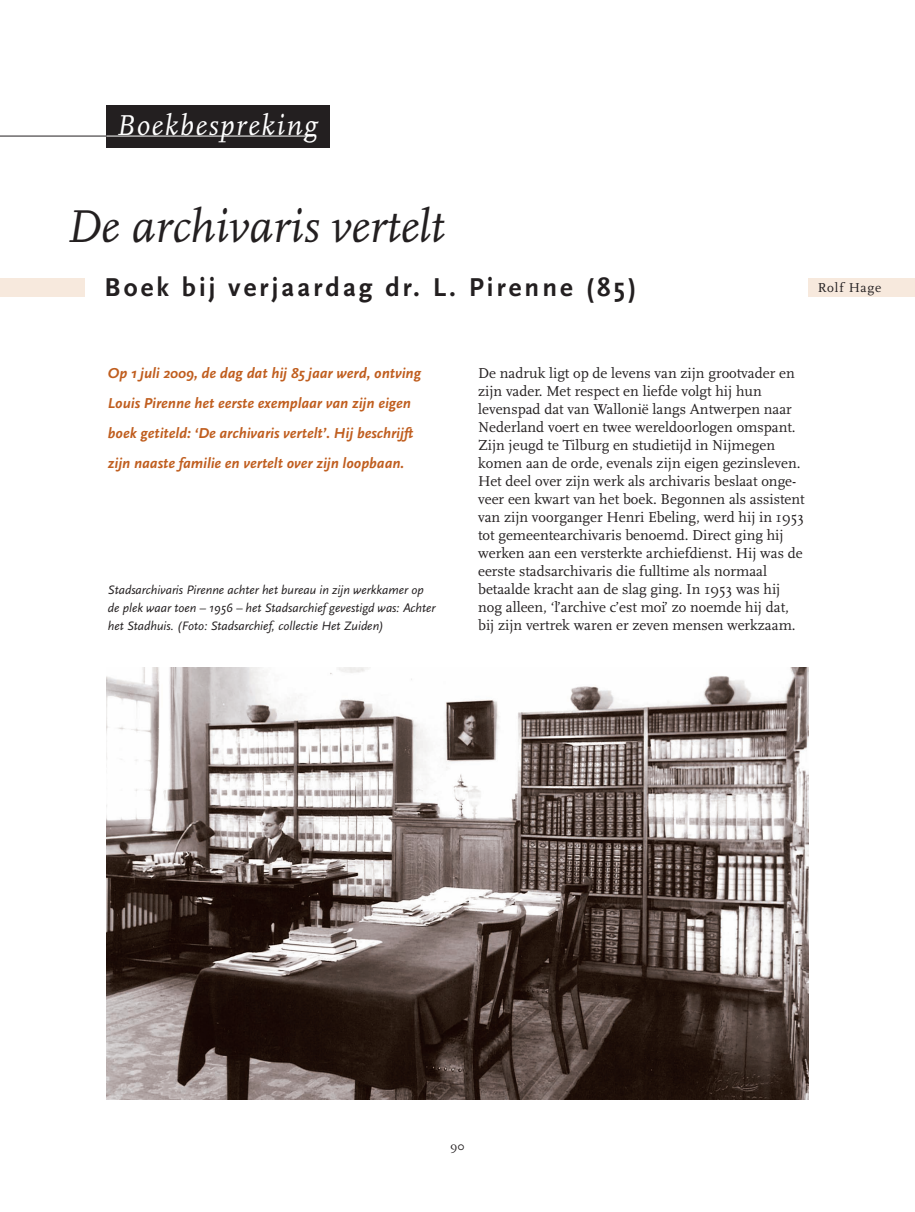
<style>
.page{position:relative;width:915px;height:1212px;background:#fff}
.page>*{position:absolute;margin:0;border:0;box-sizing:border-box;transform-origin:0 0}
.t1{font:italic 48px "Scala";color:#231f20}
.t2{font:italic 30px "Scala";letter-spacing:.055em;color:#fff}
.t3{font:700 27px "Scala Sans";letter-spacing:.115em;color:#231f20}
.t4{font:15px/18px "Scala";color:#231f20}
.t5{font:italic 700 15px/30px "Scala Sans";color:#c05e1f}
.t6{font:13.5px "Scala";letter-spacing:.06em;color:#231f20}
.t7{font:italic 12.75px/18px "Scala Sans";color:#231f20}
.t8{font:12px "Scala";color:#231f20}
</style>
<div class="page">
<div style="left:808px;top:278px;width:106px;height:18px;background:#f7e9dd"></div>
<div style="left:0;top:278px;width:85px;height:18px;background:#f7e9dd"></div>
<img style="left:106px;top:668px;width:702px;height:431px">
<div style="left:106px;top:105px;width:224px;height:43px;background:#231f20"></div>
<hr style="left:0;top:136px;width:108px;height:1px;background:#231f20">
<hr style="left:106px;top:136px;width:207px;height:1px;background:#fff">
<h2 class="t2" style="left:116px;top:113px;width:202px">Boekbespreking</h2>
<h1 class="t1" style="left:65px;top:207px;width:380px">De archivaris vertelt</h1>
<h3 class="t3" style="left:105px;top:276px;width:533px">Boek bij verjaardag dr. L. Pirenne (85)</h3>
<p class="t6" style="left:817px;top:282px;width:65px">Rolf Hage</p>
<p class="t5" style="left:108px;top:360px;width:314px">Op 1 juli 2009, de dag dat hij 85 jaar werd, ontving Louis Pirenne het eerste exemplaar van zijn eigen boek getiteld: ‘De archivaris vertelt’. Hij beschrijft zijn naaste familie en vertelt over zijn loopbaan.</p>
<p class="t7" style="left:108px;top:582px;width:329px">Stadsarchivaris Pirenne achter het bureau in zijn werkkamer op de plek waar toen – 1956 – het Stadsarchief gevestigd was: Achter het Stadhuis. (Foto: Stadsarchief, collectie Het Zuiden)</p>
<p class="t4" style="left:478px;top:365px;width:328px">De nadruk ligt op de levens van zijn grootvader en zijn vader. Met respect en liefde volgt hij hun levenspad dat van Wallonië langs Antwerpen naar Nederland voert en twee wereldoorlogen omspant.<br>Zijn jeugd te Tilburg en studietijd in Nijmegen komen aan de orde, evenals zijn eigen gezinsleven.<br>Het deel over zijn werk als archivaris beslaat onge&shy;veer een kwart van het boek. Begonnen als assistent van zijn voorganger Henri Ebeling, werd hij in 1953 tot gemeentearchivaris benoemd. Direct ging hij werken aan een versterkte archiefdienst. Hij was de eerste stadsarchivaris die fulltime als normaal betaalde kracht aan de slag ging. In 1953 was hij nog alleen, ‘l’archive c’est moi’ zo noemde hij dat, bij zijn vertrek waren er zeven mensen werkzaam.</p>
<p class="t8" style="left:450px;top:1141px;width:16px">90</p>
</div>
